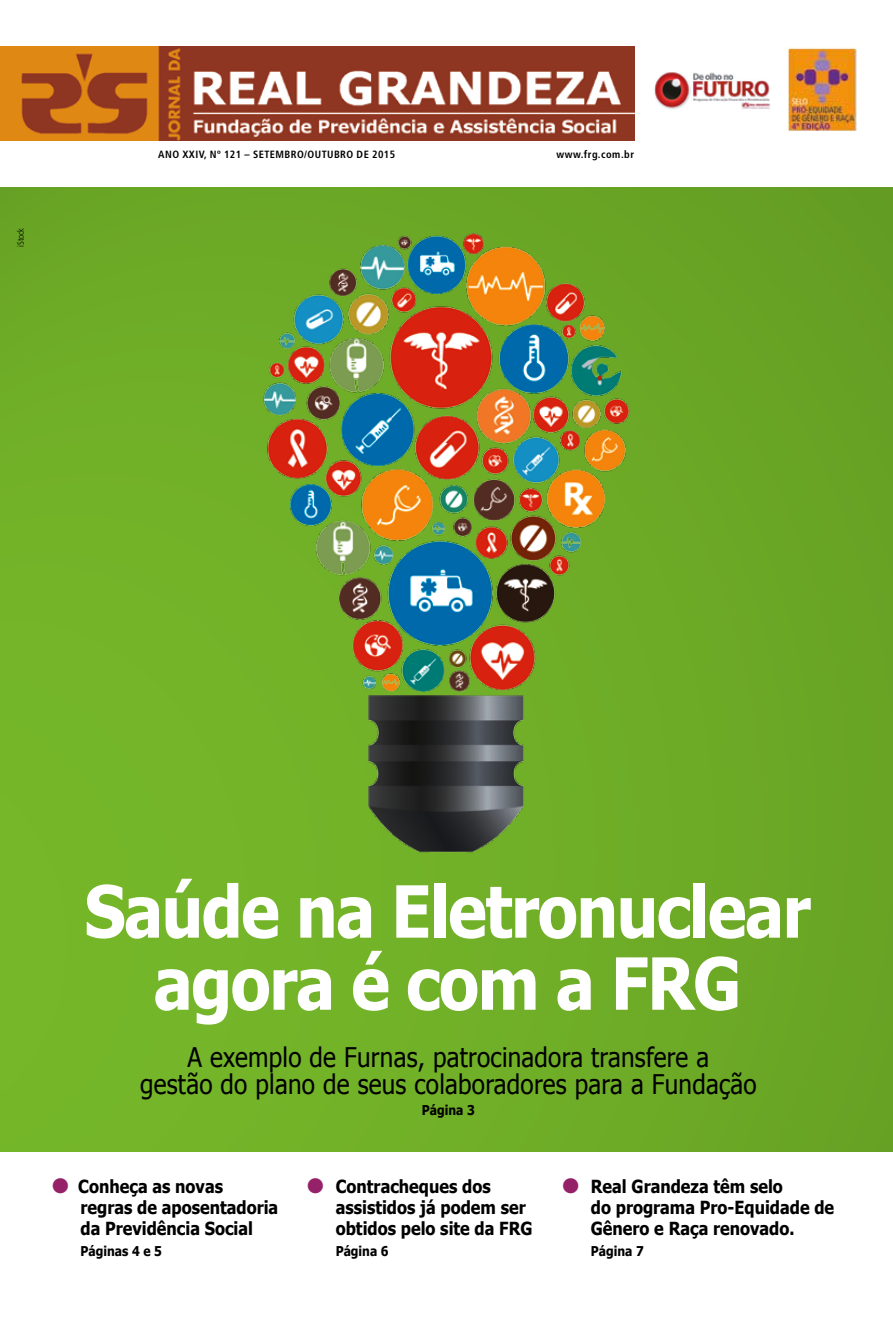
<style>
.page{position:relative;width:893px;height:1319px;background:#fff}
.page>*{position:absolute;margin:0;border:0;box-sizing:border-box;transform-origin:0 0}
.t1{font:700 72px/72px "Tahoma";letter-spacing:-.02em;color:#fff;text-align:center;scale:.9 1}
.t2{font:27px/27px "Tahoma";letter-spacing:.01em;color:#000;text-align:center;scale:.9 1}
.t3{font:700 18px/21px "Tahoma";color:#000;scale:.9 1}
.t4{font:700 13.5px "Tahoma";color:#000;scale:.9 1}
.t5{font:700 condensed 10.5px "Frutiger";letter-spacing:.04em;color:#000}
.t6{font:300 condensed 9px "Frutiger";letter-spacing:-.01em;color:#000}
.s1{color:#952269}
</style>
<div class="page">
<div style="left:0;top:187px;width:893px;height:1131px;background:#6fae27"></div>
<img style="left:0;top:46px;width:635px;height:95px">
<img style="left:789px;top:49px;width:67px;height:81px">
<div style="left:787px;top:47px;width:71px;height:85px;border:1px solid #fff"></div>
<img style="left:654px;top:72px;width:116px;height:38px">
<div style="left:0;top:1152px;width:893px;height:166px;background:#fff"></div>
<img style="left:263px;top:217px;width:411px;height:636px">
<p class="t6" style="left:16px;top:247px;width:21px;rotate:-90deg">iStock</p>
<p class="t5" style="left:158px;top:148px;width:239px">ANO XXIV, Nº 121 – SETEMBRO/OUTUBRO DE 2015</p>
<p class="t5" style="left:556px;top:148px;width:79px">WWW.FRG.COM.BR</p>
<h1 class="t1" style="left:84px;top:878px;width:808px">Saúde na Eletronuclear agora é com a FRG</h1>
<h2 class="t2" style="left:140px;top:1045px;width:686px">A exemplo de Furnas, patrocinadora transfere a<br>gestão do plano de seus colaboradores para a Fundação</h2>
<p class="t4" style="left:422px;top:1100px;width:60px">Página 3</p>
<p class="t3" style="left:81px;top:1176px;width:221px;text-indent:-28px"><span class="s1">●</span> Conheça as novas regras de aposentadoria da Previdência Social</p>
<p class="t4" style="left:81px;top:1241px;width:92px">Páginas 4 e 5</p>
<p class="t3" style="left:336px;top:1176px;width:220px;text-indent:-28px"><span class="s1">●</span> Contracheques dos assistidos já podem ser obtidos pelo site da FRG</p>
<p class="t4" style="left:336px;top:1241px;width:60px">Página 6</p>
<p class="t3" style="left:591px;top:1176px;width:272px;text-indent:-28px"><span class="s1">●</span> Real Grandeza têm selo<br>do programa Pro-Equidade de<br>Gênero e Raça renovado.</p>
<p class="t4" style="left:591px;top:1241px;width:60px">Página 7</p>
</div>
